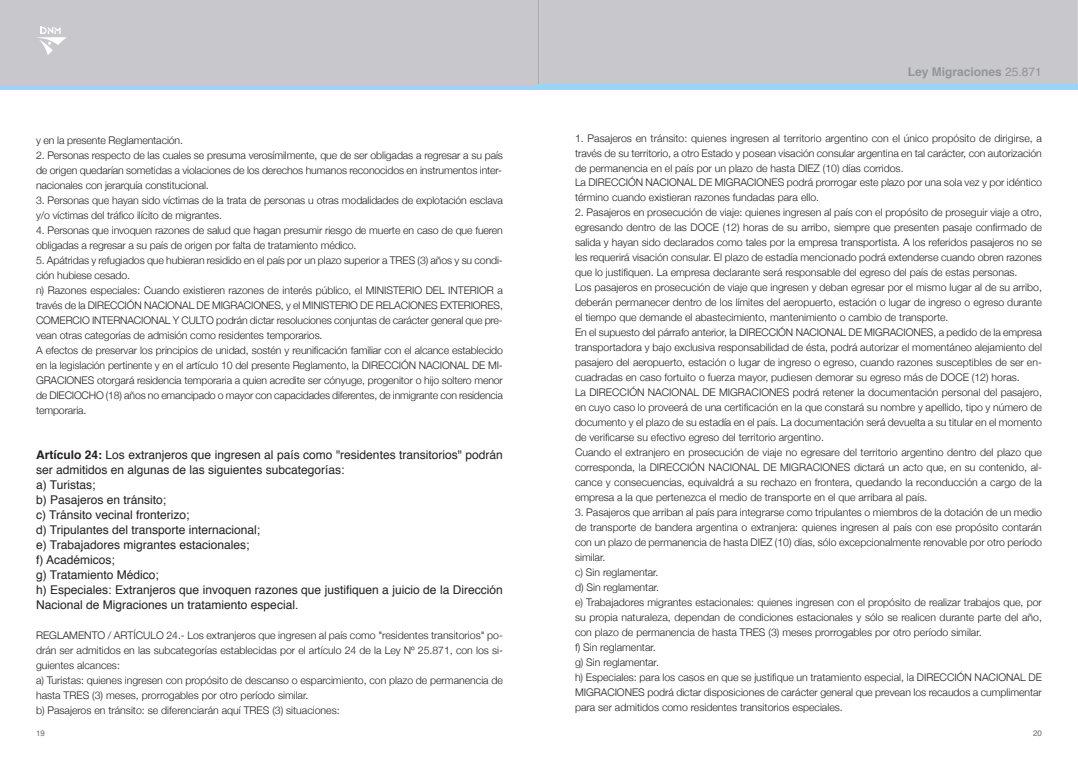
<style>
.page{position:relative;width:1078px;height:766px;background:#fff}
.page>*{position:absolute;margin:0;border:0;box-sizing:border-box;transform-origin:0 0}
.t1{font:12px/15px "Helvetica";color:#231f20}
.t2{font:700 12px "Helvetica";color:#939598}
.t3{font:300 10.5px/15px "Helvetica Neue";color:#231f20}
.t4{font:8px "Helvetica";color:#696b73}
.s1{font-weight:700}
.s2{font-weight:400}
</style>
<div class="page">
<div style="left:539px;top:0;width:538px;height:84px;background:#c7c7cc"></div>
<div style="left:1px;top:84px;width:538px;height:5px;background:#9ad5f4"></div>
<div style="left:0;top:0;width:538px;height:84px;background:#c7c7cc"></div>
<hr style="left:538px;top:0;width:1px;height:84px;background:#a7a8af">
<svg style="left:37px;top:27px;width:30px;height:28px"></svg>
<div style="left:538px;top:84px;width:539px;height:5px;background:#9ad5f4"></div>
<p class="t3" style="left:36px;top:132px;width:148px">y en la presente Reglamentación.</p>
<p class="t3" style="left:36px;top:147px;width:468px;text-align:justify">2. Personas respecto de las cuales se presuma verosímilmente, que de ser obligadas a regresar a su país de origen quedarían sometidas a violaciones de los derechos humanos reconocidos en instrumentos inter&shy;nacionales con jerarquía constitucional.</p>
<p class="t3" style="left:36px;top:192px;width:468px">3. Personas que hayan sido víctimas de la trata de personas u otras modalidades de explotación esclava y/o víctimas del tráfico ilícito de migrantes.</p>
<p class="t3" style="left:36px;top:222px;width:468px">4. Personas que invoquen razones de salud que hagan presumir riesgo de muerte en caso de que fueren obligadas a regresar a su país de origen por falta de tratamiento médico.</p>
<p class="t3" style="left:36px;top:252px;width:468px">5. Apátridas y refugiados que hubieran residido en el país por un plazo superior a TRES (3) años y su condi&shy;ción hubiese cesado.<br>n) Razones especiales: Cuando existieren razones de interés público, el MINISTERIO DEL INTERIOR a través de la DIRECCIÓN NACIONAL DE MIGRACIONES, y el MINISTERIO DE RELACIONES EXTERIORES, COMERCIO INTERNACIONAL Y CULTO podrán dictar resoluciones conjuntas de carácter general que pre&shy;vean otras categorías de admisión como residentes temporarios.<br>A efectos de preservar los principios de unidad, sostén y reunificación familiar con el alcance establecido en la legislación pertinente y en el artículo 10 del presente Reglamento, la DIRECCIÓN NACIONAL DE MI-GRACIONES otorgará residencia temporaria a quien acredite ser cónyuge, progenitor o hijo soltero menor de DIECIOCHO (18) años no emancipado o mayor con capacidades diferentes, de inmigrante con residencia temporaria.</p>
<p class="t1" style="left:36px;top:448px;width:468px"><span class="s1">Artículo 24:</span> Los extranjeros que ingresen al país como "residentes transitorios" podrán ser admitidos en algunas de las siguientes subcategorías:<br>a) Turistas;<br>b) Pasajeros en tránsito;<br>c) Tránsito vecinal fronterizo;<br>d) Tripulantes del transporte internacional;<br>e) Trabajadores migrantes estacionales;<br>f) Académicos;<br>g) Tratamiento Médico;<br>h) Especiales: Extranjeros que invoquen razones que justifiquen a juicio de la Dirección Nacional de Migraciones un tratamiento especial.</p>
<p class="t3" style="left:36px;top:627px;width:468px">REGLAMENTO / ARTÍCULO 24.- Los extranjeros que ingresen al país como "residentes transitorios" po&shy;drán ser admitidos en las subcategorías establecidas por el artículo 24 de la Ley Nº 25.871, con los si&shy;guientes alcances:<br>a) Turistas: quienes ingresen con propósito de descanso o esparcimiento, con plazo de permanencia de hasta TRES (3) meses, prorrogables por otro período similar.<br>b) Pasajeros en tránsito: se diferenciarán aquí TRES (3) situaciones:</p>
<p class="t2" style="left:907px;top:66px;width:136px">Ley Migraciones <span class="s2">25.871</span></p>
<p class="t3" style="left:575px;top:130px;width:468px;line-height:14.7px">1. Pasajeros en tránsito: quienes ingresen al territorio argentino con el único propósito de dirigirse, a través de su territorio, a otro Estado y posean visación consular argentina en tal carácter, con autorización de permanencia en el país por un plazo de hasta DIEZ (10) días corridos.<br>La DIRECCIÓN NACIONAL DE MIGRACIONES podrá prorrogar este plazo por una sola vez y por idéntico término cuando existieran razones fundadas para ello.</p>
<p class="t3" style="left:575px;top:204px;width:468px">2. Pasajeros en prosecución de viaje: quienes ingresen al país con el propósito de proseguir viaje a otro, egresando dentro de las DOCE (12) horas de su arribo, siempre que presenten pasaje confirmado de salida y hayan sido declarados como tales por la empresa transportista. A los referidos pasajeros no se les requerirá visación consular. El plazo de estadía mencionado podrá extenderse cuando obren razones que lo justifiquen. La empresa declarante será responsable del egreso del país de estas personas.<br>Los pasajeros en prosecución de viaje que ingresen y deban egresar por el mismo lugar al de su arribo, deberán permanecer dentro de los límites del aeropuerto, estación o lugar de ingreso o egreso durante el tiempo que demande el abastecimiento, mantenimiento o cambio de transporte.<br>En el supuesto del párrafo anterior, la DIRECCIÓN NACIONAL DE MIGRACIONES, a pedido de la empresa transportadora y bajo exclusiva responsabilidad de ésta, podrá autorizar el momentáneo alejamiento del pasajero del aeropuerto, estación o lugar de ingreso o egreso, cuando razones susceptibles de ser en&shy;cuadradas en caso fortuito o fuerza mayor, pudiesen demorar su egreso más de DOCE (12) horas.<br>La DIRECCIÓN NACIONAL DE MIGRACIONES podrá retener la documentación personal del pasajero, en cuyo caso lo proveerá de una certificación en la que constará su nombre y apellido, tipo y número de documento y el plazo de su estadía en el país. La documentación será devuelta a su titular en el momento de verificarse su efectivo egreso del territorio argentino.<br>Cuando el extranjero en prosecución de viaje no egresare del territorio argentino dentro del plazo que corresponda, la DIRECCIÓN NACIONAL DE MIGRACIONES dictará un acto que, en su contenido, al&shy;cance y consecuencias, equivaldrá a su rechazo en frontera, quedando la reconducción a cargo de la empresa a la que pertenezca el medio de transporte en el que arribara al país.</p>
<p class="t3" style="left:575px;top:504px;width:468px">3. Pasajeros que arriban al país para integrarse como tripulantes o miembros de la dotación de un medio de transporte de bandera argentina o extranjera: quienes ingresen al país con ese propósito contarán con un plazo de permanencia de hasta DIEZ (10) días, sólo excepcionalmente renovable por otro período similar.<br>c) Sin reglamentar.<br>d) Sin reglamentar.<br>e) Trabajadores migrantes estacionales: quienes ingresen con el propósito de realizar trabajos que, por su propia naturaleza, dependan de condiciones estacionales y sólo se realicen durante parte del año, con plazo de permanencia de hasta TRES (3) meses prorrogables por otro período similar.<br>f) Sin reglamentar.<br>g) Sin reglamentar.<br>h) Especiales: para los casos en que se justifique un tratamiento especial, la DIRECCIÓN NACIONAL DE MIGRACIONES podrá dictar disposiciones de carácter general que prevean los recaudos a cumplimentar para ser admitidos como residentes transitorios especiales.</p>
<p class="t4" style="left:36px;top:729px;width:10px">19</p>
<p class="t4" style="left:1032px;top:729px;width:10px">20</p>
</div>
